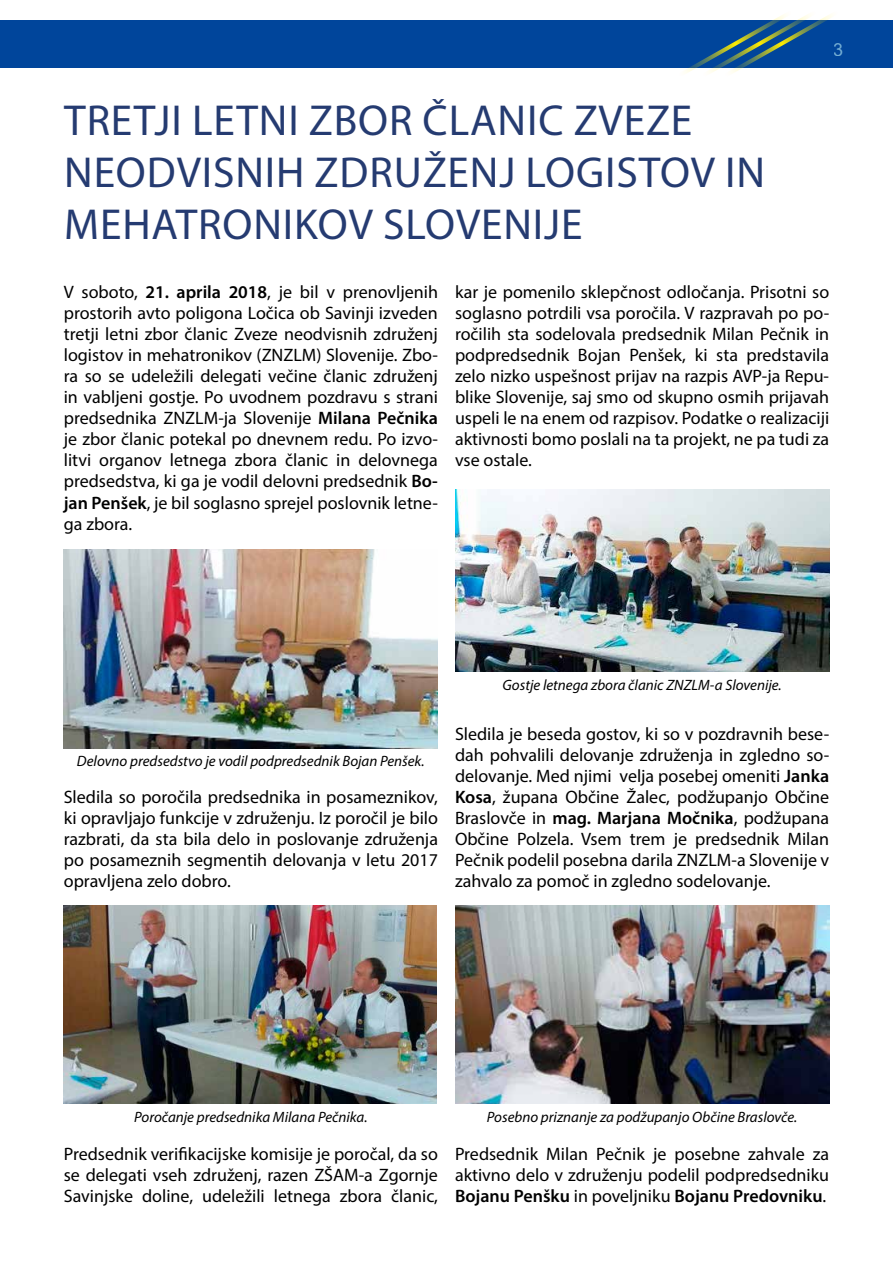
<style>
.page{position:relative;width:893px;height:1263px;background:#fff}
.page>*{position:absolute;margin:0;border:0;box-sizing:border-box;transform-origin:0 0}
.t1{font:43.5px/52.2px "Myriad Pro";letter-spacing:.02em;color:#253b71}
.t2{font:18px/21px "Myriad Pro";color:#000;text-align:justify}
.t3{font:18px "Arial";color:#a5daeb}
.t4{font:italic 15px "Myriad Pro";color:#000}
.s1{font-weight:600}
</style>
<div class="page">
<div style="left:0;top:20px;width:893px;height:48px;background:#00459b"></div>
<svg style="left:684px;top:14px;width:148px;height:59px"></svg>
<img style="left:64px;top:550px;width:374px;height:198px">
<img style="left:64px;top:905px;width:373px;height:199px">
<img style="left:455px;top:489px;width:374px;height:182px">
<img style="left:455px;top:906px;width:374px;height:198px">
<h1 class="t1" style="left:64px;top:93px;width:702px">TRETJI LETNI ZBOR ČLANIC ZVEZE<br>NEODVISNIH ZDRUŽENJ LOGISTOV IN<br>MEHATRONIKOV SLOVENIJE</h1>
<p class="t3" style="left:834px;top:37px;width:12px">3</p>
<p class="t2" style="left:64px;top:282px;width:376px">V soboto, <span class="s1">21. aprila 2018</span>, je bil v prenovljenih prostorih avto poligona Ločica ob Savinji izveden tretji letni zbor članic Zveze neodvisnih združenj logistov in mehatronikov (ZNZLM) Slovenije. Zbo&shy;ra so se udeležili delegati večine članic združenj in vabljeni gostje. Po uvodnem pozdravu s strani predsednika ZNZLM-ja Slovenije <span class="s1">Milana Pečnika </span>je zbor članic potekal po dnevnem redu. Po izvo&shy;litvi organov letnega zbora članic in delovnega predsedstva, ki ga je vodil delovni predsednik <span class="s1">Bo&shy;jan Penšek</span>, je bil soglasno sprejel poslovnik letne&shy;ga zbora.</p>
<p class="t2" style="left:455px;top:282px;width:376px">kar je pomenilo sklepčnost odločanja. Prisotni so soglasno potrdili vsa poročila. V razpravah po po&shy;ročilih sta sodelovala predsednik Milan Pečnik in podpredsednik Bojan Penšek, ki sta predstavila zelo nizko uspešnost prijav na razpis AVP-ja Repu&shy;blike Slovenije, saj smo od skupno osmih prijavah uspeli le na enem od razpisov. Podatke o realizaciji aktivnosti bomo poslali na ta projekt, ne pa tudi za vse ostale.</p>
<p class="t4" style="left:77px;top:752px;width:349px">Delovno predsedstvo je vodil podpredsednik Bojan Penšek.</p>
<p class="t2" style="left:64px;top:786px;width:376px">Sledila so poročila predsednika in posameznikov, ki opravljajo funkcije v združenju. Iz poročil je bilo razbrati, da sta bila delo in poslovanje združenja po posameznih segmentih delovanja v letu 2017 opravljena zelo dobro.</p>
<p class="t4" style="left:503px;top:676px;width:281px">Gostje letnega zbora članic ZNZLM-a Slovenije.</p>
<p class="t2" style="left:455px;top:723px;width:376px">Sledila je beseda gostov, ki so v pozdravnih bese&shy;dah pohvalili delovanje združenja in zgledno so&shy;delovanje. Med njimi velja posebej omeniti <span class="s1">Janka Kosa</span>, župana Občine Žalec, podžupanjo Občine Braslovče in <span class="s1">mag. Marjana Močnika</span>, podžupana Občine Polzela. Vsem trem je predsednik Milan Pečnik podelil posebna darila ZNZLM-a Slovenije v zahvalo za pomoč in zgledno sodelovanje.</p>
<p class="t4" style="left:134px;top:1108px;width:235px">Poročanje predsednika Milana Pečnika.</p>
<p class="t2" style="left:64px;top:1143px;width:376px">Predsednik verifikacijske komisije je poročal, da so se delegati vseh združenj, razen ZŠAM-a Zgornje Savinjske doline, udeležili letnega zbora članic,</p>
<p class="t4" style="left:487px;top:1108px;width:312px">Posebno priznanje za podžupanjo Občine Braslovče.</p>
<p class="t2" style="left:455px;top:1143px;width:376px">Predsednik Milan Pečnik je posebne zahvale za aktivno delo v združenju podelil podpredsedniku <span class="s1">Bojanu Penšku</span> in poveljniku <span class="s1">Bojanu Predovniku</span>.</p>
</div>
